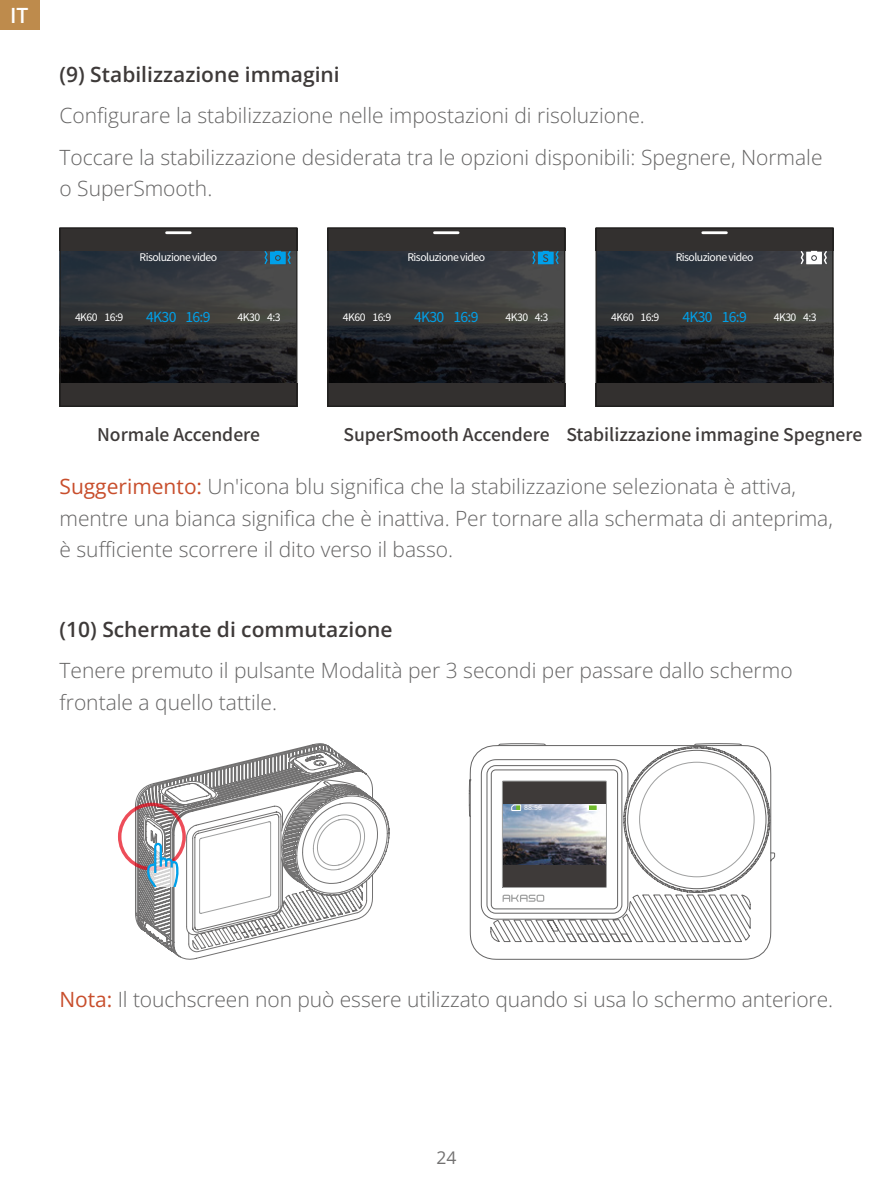
<style>
.page{position:relative;width:893px;height:1191px;background:#fff}
.page>*{position:absolute;margin:0;border:0;box-sizing:border-box;transform-origin:0 0}
.t1{font:300 21px/31.5px "Open Sans";color:#656464}
.t2{font:600 21px "Open Sans";color:#3e3a39}
.t3{font:600 21px "Open Sans";color:#fff}
.t4{font:500 17.5px "Noto Sans SC";color:#3e3a39}
.t5{font:17.5px "Open Sans";color:#727171}
.t6{font:14px "Noto Sans SC";letter-spacing:-.05em;color:#00a0e9}
.t7{font:10.5px "Noto Sans SC";letter-spacing:-.05em;color:#fff}
.t8{font:500 7px "Open Sans";color:#f7f8f8}
.s1{font-weight:400;color:#c84e2c}
</style>
<div class="page">
<div style="left:0;top:0;width:40px;height:30px;background:#be8b4c"></div>
<svg style="left:61px;top:251px;width:234px;height:132px;background:#2a2c2f"></svg>
<div style="left:59px;top:228px;width:238px;height:23px;background:#33302f"></div>
<div style="left:59px;top:383px;width:238px;height:23px;background:#33302f"></div>
<div style="left:59px;top:227px;width:238px;height:180px;border:1px solid #1f1e1d"></div>
<hr style="left:167px;top:231px;width:23px;height:3px;background:#fff">
<svg style="left:329px;top:251px;width:234px;height:132px;background:#2a2c2f"></svg>
<div style="left:327px;top:228px;width:238px;height:23px;background:#33302f"></div>
<div style="left:327px;top:383px;width:238px;height:23px;background:#33302f"></div>
<div style="left:327px;top:227px;width:238px;height:180px;border:1px solid #1f1e1d"></div>
<hr style="left:434px;top:231px;width:24px;height:3px;background:#fff">
<svg style="left:597px;top:251px;width:235px;height:132px;background:#2a2c2f"></svg>
<div style="left:595px;top:228px;width:239px;height:23px;background:#33302f"></div>
<div style="left:595px;top:383px;width:239px;height:23px;background:#33302f"></div>
<div style="left:595px;top:227px;width:239px;height:180px;border:1px solid #1f1e1d"></div>
<hr style="left:703px;top:231px;width:23px;height:3px;background:#fff">
<svg style="left:799px;top:250px;width:29px;height:15px"></svg>
<svg style="left:263px;top:250px;width:29px;height:15px"></svg>
<svg style="left:531px;top:250px;width:29px;height:15px"></svg>
<svg style="left:469px;top:744px;width:303px;height:216px"></svg>
<div style="left:502px;top:780px;width:105px;height:108px;border:1px solid #9fa0a0"></div>
<svg style="left:623px;top:745px;width:153px;height:148px"></svg>
<svg style="left:503px;top:894px;width:41px;height:7px"></svg>
<div style="left:118px;top:802px;width:68px;height:68px;border:4px solid #e60012;border-radius:50%"></div>
<svg style="left:137px;top:744px;width:253px;height:216px"></svg>
<p class="t3" style="left:10px;top:1px;width:20px">IT</p>
<p class="t2" style="left:60px;top:60px;width:282px">(9) Stabilizzazione immagini</p>
<p class="t1" style="left:60px;top:95px;width:764px;line-height:41.3px">Configurare la stabilizzazione nelle impostazioni di risoluzione.<br>Toccare la stabilizzazione desiderata tra le opzioni disponibili: Spegnere, Normale</p>
<p class="t1" style="left:60px;top:172px;width:154px">o SuperSmooth.</p>
<p class="t7" style="left:140px;top:251px;width:79px">Risoluzione video</p>
<p class="t7" style="left:75px;top:311px;width:50px">4K60 16:9</p>
<p class="t6" style="left:146px;top:309px;width:66px">4K30 16:9</p>
<p class="t7" style="left:238px;top:311px;width:44px">4K30 4:3</p>
<p class="t7" style="left:407px;top:251px;width:79px">Risoluzione video</p>
<p class="t7" style="left:343px;top:311px;width:50px">4K60 16:9</p>
<p class="t6" style="left:414px;top:309px;width:66px">4K30 16:9</p>
<p class="t7" style="left:505px;top:311px;width:44px">4K30 4:3</p>
<p class="t7" style="left:676px;top:251px;width:79px">Risoluzione video</p>
<p class="t7" style="left:611px;top:311px;width:50px">4K60 16:9</p>
<p class="t6" style="left:682px;top:309px;width:66px">4K30 16:9</p>
<p class="t7" style="left:774px;top:311px;width:44px">4K30 4:3</p>
<p class="t4" style="left:97px;top:424px;width:164px">Normale Accendere</p>
<p class="t4" style="left:343px;top:424px;width:520px">SuperSmooth Accendere Stabilizzazione immagine Spegnere</p>
<p class="t1" style="left:60px;top:470px;width:775px"><span class="s1">Suggerimento:</span> Un'icona blu significa che la stabilizzazione selezionata è attiva, mentre una bianca significa che è inattiva. Per tornare alla schermata di anteprima, è sufficiente scorrere il dito verso il basso.</p>
<p class="t2" style="left:60px;top:614px;width:335px">(10) Schermate di commutazione</p>
<p class="t1" style="left:60px;top:654px;width:735px">Tenere premuto il pulsante Modalità per 3 secondi per passare dallo schermo frontale a quello tattile.</p>
<p class="t8" style="left:524px;top:803px;width:19px">88:56</p>
<p class="t1" style="left:60px;top:983px;width:775px"><span class="s1">Nota:</span> Il touchscreen non può essere utilizzato quando si usa lo schermo anteriore.</p>
<p class="t5" style="left:436px;top:1145px;width:22px">24</p>
</div>
